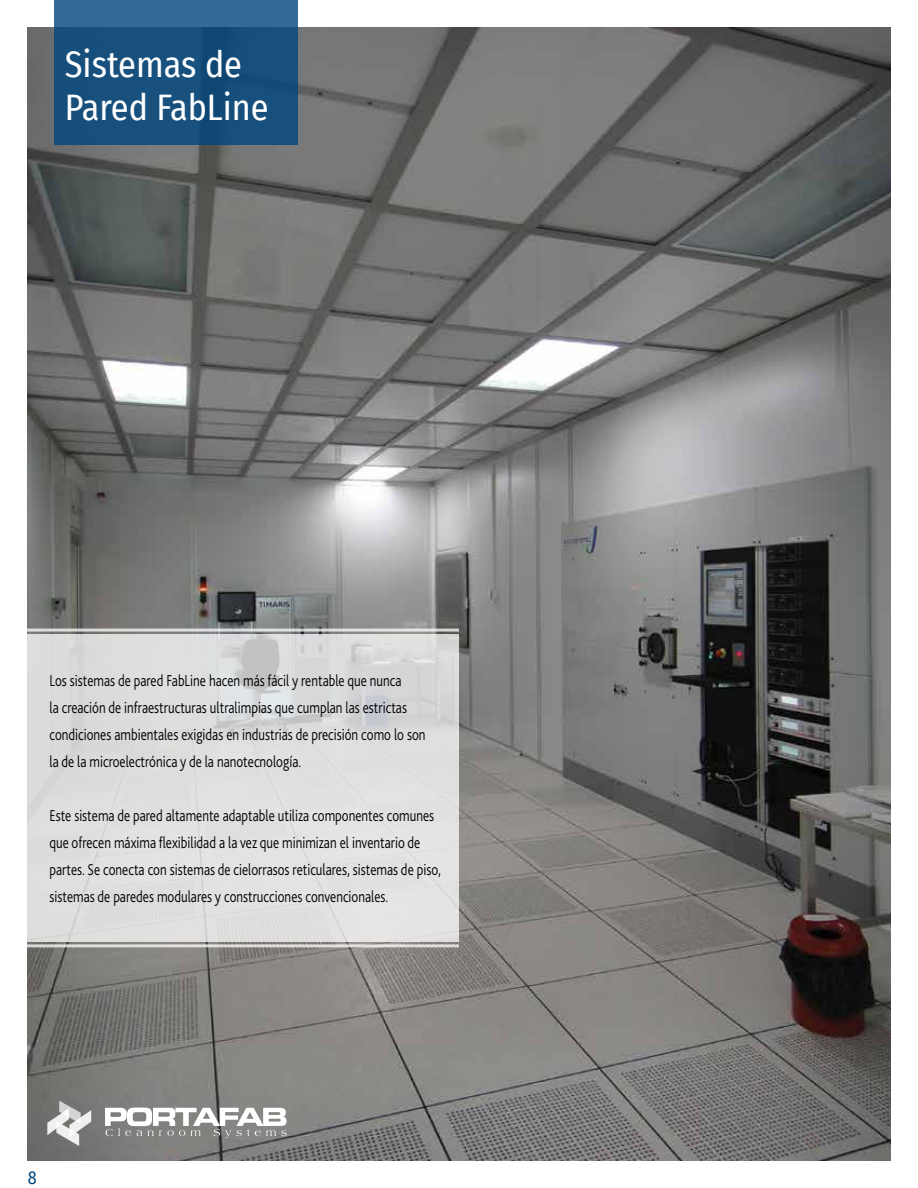
<style>
.page{position:relative;width:918px;height:1188px;background:#fff}
.page>*{position:absolute;margin:0;border:0;box-sizing:border-box;transform-origin:0 0}
.t1{font:36px/43.2px "Fira Sans Condensed";color:#fff}
.t2{font:18px "Fira Sans Condensed";color:#00467f}
.t3{font:300 16.5px/27px "Bliss 2";color:#000;scale:.8 1}
</style>
<div class="page">
<img style="left:27px;top:27px;width:864px;height:1134px">
<svg style="left:54px;top:0;width:244px;height:145px;background:#1b5381"></svg>
<div style="left:27px;top:635px;width:432px;height:307px;background:#dfdfde"></div>
<hr style="left:27px;top:944px;width:432px;height:3px;background:#fff">
<hr style="left:27px;top:629px;width:432px;height:3px;background:#fff">
<svg style="left:105px;top:1108px;width:182px;height:30px"></svg>
<svg style="left:47px;top:1101px;width:44px;height:45px"></svg>
<h1 class="t1" style="left:65px;top:42px;width:205px">Sistemas de<br>Pared FabLine</h1>
<p class="t3" style="left:50px;top:666px;width:472px">Los sistemas de pared FabLine hacen más fácil y rentable que nunca<br>la creación de infraestructuras ultralimpias que cumplan las estrictas condiciones ambientales exigidas en industrias de precisión como lo son la de la microelectrónica y de la nanotecnología.</p>
<p class="t3" style="left:50px;top:801px;width:491px">Este sistema de pared altamente adaptable utiliza componentes comunes que ofrecen máxima flexibilidad a la vez que minimizan el inventario de partes. Se conecta con sistemas de cielorrasos reticulares, sistemas de piso, sistemas de paredes modulares y construcciones convencionales.</p>
<p class="t2" style="left:28px;top:1164px;width:10px">8</p>
</div>
